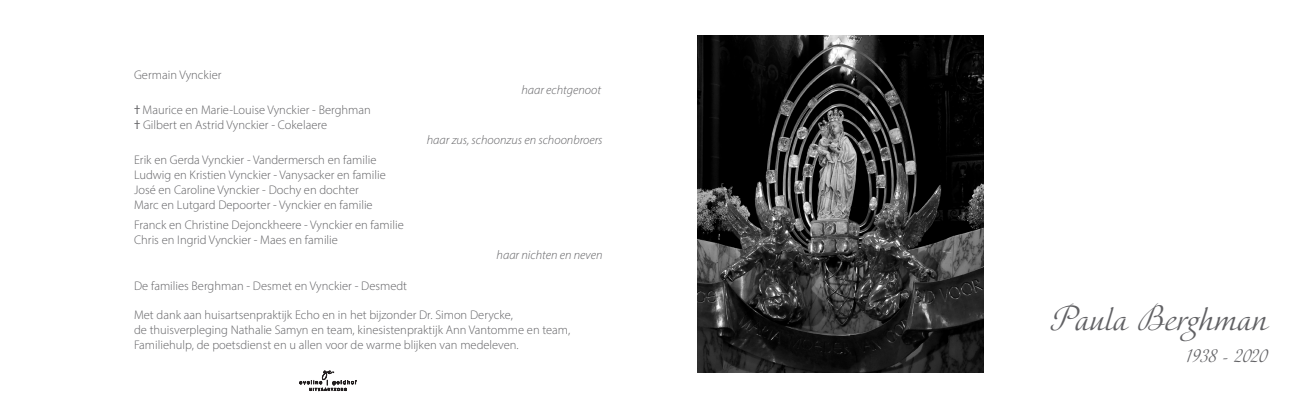
<style>
.page{position:relative;width:1312px;height:408px;background:#fff}
.page>*{position:absolute;margin:0;border:0;box-sizing:border-box;transform-origin:0 0}
.t1{font:30px "Elina";color:#616164}
.t2{font:15px "Elina";color:#616164}
.t3{font:300 12.5px "Myriad Pro";color:#616164}
.t4{font:italic 300 12.5px "Myriad Pro";color:#616164}
.s1{font-family:"Palatino";font-weight:400}
</style>
<div class="page">
<img style="left:697px;top:35px;width:286px;height:337px">
<svg style="left:299px;top:370px;width:57px;height:20px"></svg>
<p class="t3" style="left:134px;top:67px;width:89px">Germain Vynckier</p>
<p class="t3" style="left:134px;top:102px;width:238px"><span class="s1">†</span> Maurice en Marie-Louise Vynckier - Berghman</p>
<p class="t3" style="left:134px;top:117px;width:194px"><span class="s1">†</span> Gilbert en Astrid Vynckier - Cokelaere</p>
<p class="t3" style="left:134px;top:152px;width:244px">Erik en Gerda Vynckier - Vandermersch en familie</p>
<p class="t3" style="left:134px;top:167px;width:253px">Ludwig en Kristien Vynckier - Vanysacker en familie</p>
<p class="t3" style="left:134px;top:182px;width:226px">José en Caroline Vynckier - Dochy en dochter</p>
<p class="t3" style="left:134px;top:197px;width:240px">Marc en Lutgard Depoorter - Vynckier en familie</p>
<p class="t3" style="left:134px;top:217px;width:271px">Franck en Christine Dejonckheere - Vynckier en familie</p>
<p class="t3" style="left:134px;top:232px;width:205px">Chris en Ingrid Vynckier - Maes en familie</p>
<p class="t4" style="left:521px;top:82px;width:81px">haar echtgenoot</p>
<p class="t4" style="left:426px;top:132px;width:177px">haar zus, schoonzus en schoonbroers</p>
<p class="t4" style="left:496px;top:247px;width:107px">haar nichten en neven</p>
<p class="t3" style="left:134px;top:278px;width:274px">De families Berghman - Desmet en Vynckier - Desmedt</p>
<p class="t3" style="left:134px;top:307px;width:380px">Met dank aan huisartsenpraktijk Echo en in het bijzonder Dr. Simon Derycke,</p>
<p class="t3" style="left:134px;top:322px;width:437px">de thuisverpleging Nathalie Samyn en team, kinesistenpraktijk Ann Vantomme en team,</p>
<p class="t3" style="left:134px;top:337px;width:386px">Familiehulp, de poetsdienst en u allen voor de warme blijken van medeleven.</p>
<p class="t1" style="left:1050px;top:296px;width:217px">Paula Berghman</p>
<p class="t2" style="left:1184px;top:344px;width:83px">1938 - 2020</p>
</div>
